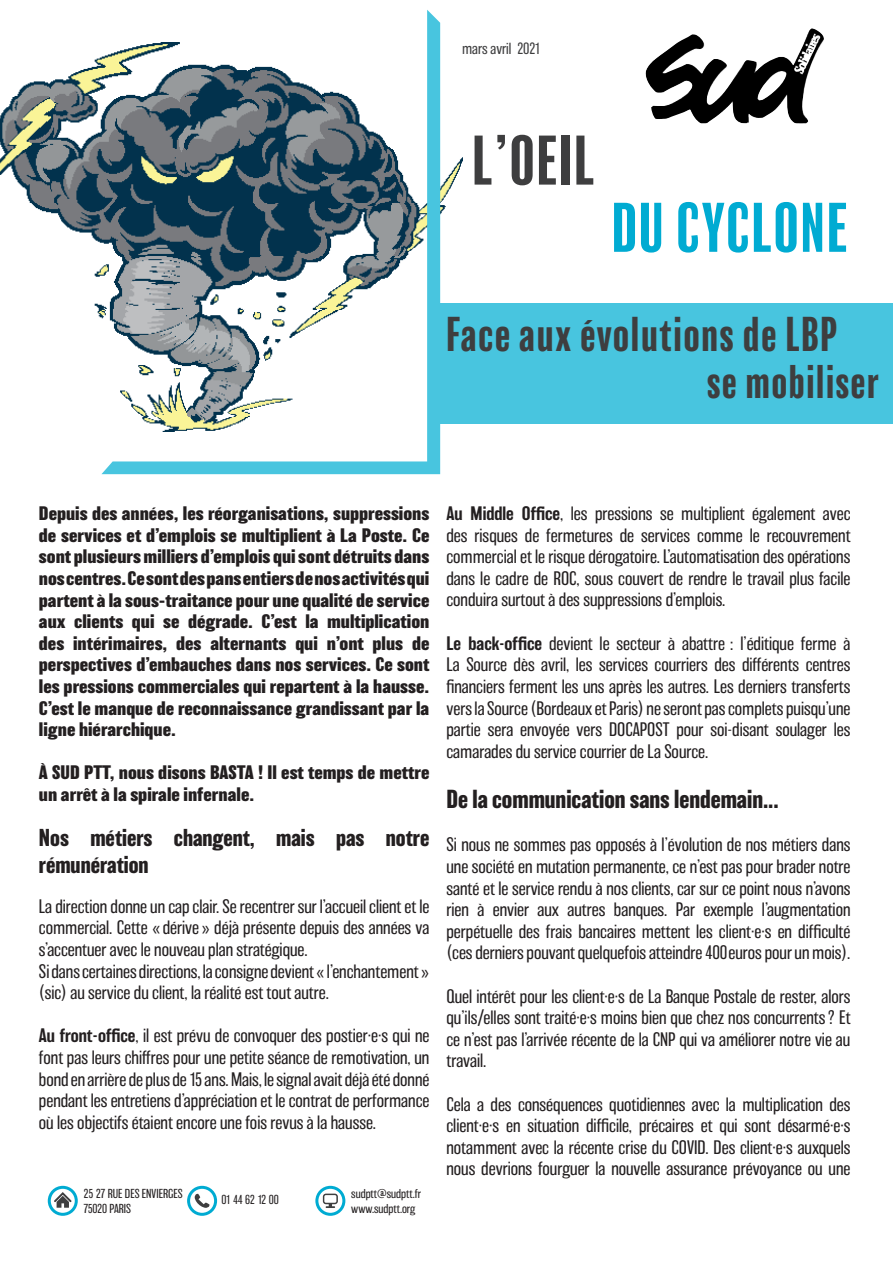
<style>
.page{position:relative;width:893px;height:1263px;background:#fff}
.page>*{position:absolute;margin:0;border:0;box-sizing:border-box;transform-origin:0 0}
.Study{font:condensed 64.5px "Balboa";letter-spacing:.04em;color:#00abd2}
.Case{font:condensed 64.5px "Balboa";color:#3e3e3f}
.Slogan{font:condensed 45px "Balboa";letter-spacing:.04em;color:#3e3e3f}
.Slogan_2{font:condensed 43.5px "Balboa";letter-spacing:.04em;color:#3e3e3f}
.Text{font:700 24px "Balboa";color:#231f20}
.Text-2{font:700 22.5px/27px "Balboa";color:#231f20}
.Text-3{font:200 18px/21.6px "Balboa";color:#231f20;text-align:justify}
.Text-4{font:800 18px/21.6px "Balboa";color:#231f20;text-align:justify}
.Text_Bold_2{font:200 15px "Balboa";color:#3e3e3f}
.Contact{font:200 12px "Balboa";color:#231f20}
.Contact-2{font:200 12px "Balboa";letter-spacing:-.03em;color:#231f20}
.s1{font-weight:500}
</style>
<div class="page">
<img style="left:0;top:42px;width:462px;height:390px">
<svg style="left:101px;top:10px;width:339px;height:464px"></svg>
<div style="left:432px;top:303px;width:461px;height:120px;background:#48c5df"></div>
<svg style="left:54px;top:1192px;width:18px;height:16px"></svg>
<div style="left:48px;top:1186px;width:30px;height:30px;border:3px solid #00abd2;border-radius:50%"></div>
<svg style="left:195px;top:1194px;width:14px;height:14px"></svg>
<div style="left:187px;top:1186px;width:30px;height:30px;border:3px solid #00abd2;border-radius:50%"></div>
<svg style="left:323px;top:1193px;width:15px;height:15px"></svg>
<div style="left:315px;top:1186px;width:30px;height:30px;border:3px solid #00abd2;border-radius:50%"></div>
<img style="left:645px;top:28px;width:179px;height:95px">
<p class="Text_Bold_2" style="left:462px;top:41px;width:80px">mars avril 2021</p>
<p class="Case" style="left:472px;top:127px;width:123px">L’OEIL</p>
<p class="Study" style="left:612px;top:195px;width:236px">DU CYCLONE</p>
<p class="Slogan" style="left:446px;top:311px;width:392px">Face aux évolutions de LBP</p>
<p class="Slogan_2" style="left:707px;top:359px;width:173px">se mobiliser</p>
<p class="Text-4" style="left:39px;top:503px;width:392px">Depuis des années, les réorganisations, suppressions de services et d’emplois se multiplient à La Poste. Ce sont plusieurs milliers d’emplois qui sont détruits dans nos centres. Ce sont des pans entiers de nos activités qui partent à la sous-traitance pour une qualité de service aux clients qui se dégrade. C’est la multiplication des intérimaires, des alternants qui n’ont plus de perspectives d’embauches dans nos services. Ce sont les pressions commerciales qui repartent à la hausse.<br>C’est le manque de reconnaissance grandissant par la ligne hiérarchique.</p>
<p class="Text-4" style="left:39px;top:762px;width:392px">À SUD PTT, nous disons BASTA ! Il est temps de mettre un arrêt à la spirale infernale.</p>
<p class="Text-2" style="left:39px;top:824px;width:392px">Nos métiers changent, mais pas notre rémunération</p>
<p class="Text-3" style="left:39px;top:895px;width:392px">La direction donne un cap clair. Se recentrer sur l’accueil client et le commercial. Cette « dérive » déjà présente depuis des années va s’accentuer avec le nouveau plan stratégique.</p>
<p class="Text-3" style="left:39px;top:960px;width:392px">Si dans certaines directions, la consigne devient « l’enchantement » (sic) au service du client, la réalité est tout autre.</p>
<p class="Text-3" style="left:39px;top:1025px;width:392px"><span class="s1">Au front-office</span>, il est prévu de convoquer des postier·e·s qui ne font pas leurs chiffres pour une petite séance de remotivation, un bond en arrière de plus de 15 ans. Mais, le signal avait déjà été donné pendant les entretiens d’appréciation et le contrat de performance où les objectifs étaient encore une fois revus à la hausse.</p>
<p class="Contact" style="left:84px;top:1187px;width:101px">25 27 RUE DES ENVIERGES</p>
<p class="Contact-2" style="left:84px;top:1202px;width:49px">75020 PARIS</p>
<p class="Contact" style="left:222px;top:1193px;width:59px">01 44 62 12 00</p>
<p class="Contact" style="left:351px;top:1187px;width:71px">sudptt@sudptt.fr</p>
<p class="Contact" style="left:351px;top:1202px;width:66px">www.sudptt.org</p>
<p class="Text-3" style="left:446px;top:503px;width:406px"><span class="s1">Au Middle Office</span>, les pressions se multiplient également avec des risques de fermetures de services comme le recouvrement commercial et le risque dérogatoire. L’automatisation des opérations dans le cadre de ROC, sous couvert de rendre le travail plus facile conduira surtout à des suppressions d’emplois.</p>
<p class="Text-3" style="left:446px;top:632px;width:405px"><span class="s1">Le back-office</span> devient le secteur à abattre : l’éditique ferme à La Source dès avril, les services courriers des différents centres financiers ferment les uns après les autres. Les derniers transferts vers la Source (Bordeaux et Paris) ne seront pas complets puisqu’une partie sera envoyée vers DOCAPOST pour soi-disant soulager les camarades du service courrier de La Source.</p>
<p class="Text" style="left:446px;top:785px;width:334px">De la communication sans lendemain...</p>
<p class="Text-3" style="left:446px;top:834px;width:406px">Si nous ne sommes pas opposés à l’évolution de nos métiers dans une société en mutation permanente, ce n’est pas pour brader notre santé et le service rendu à nos clients, car sur ce point nous n’avons rien à envier aux autres banques. Par exemple l’augmentation perpétuelle des frais bancaires mettent les client·e·s en difficulté (ces derniers pouvant quelquefois atteindre 400 euros pour un mois).</p>
<p class="Text-3" style="left:446px;top:985px;width:406px">Quel intérêt pour les client·e·s de La Banque Postale de rester, alors qu’ils/elles sont traité·e·s moins bien que chez nos concurrents ? Et ce n’est pas l’arrivée récente de la CNP qui va améliorer notre vie au travail.</p>
<p class="Text-3" style="left:446px;top:1093px;width:405px">Cela a des conséquences quotidiennes avec la multiplication des client·e·s en situation difficile, précaires et qui sont désarmé·e·s notamment avec la récente crise du COVID. Des client·e·s auxquels nous devrions fourguer la nouvelle assurance prévoyance ou une</p>
</div>
